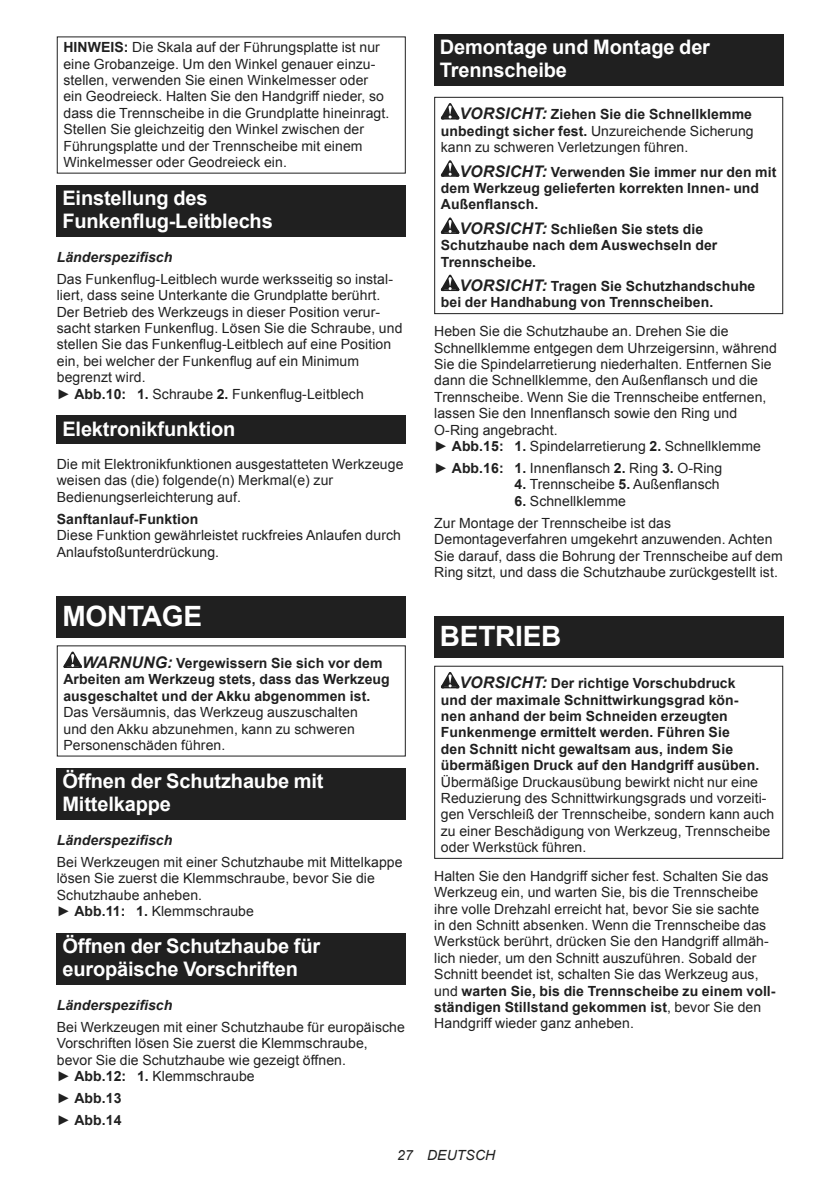
<style>
.page{position:relative;width:840px;height:1191px;background:#fff}
.page>*{position:absolute;margin:0;border:0;box-sizing:border-box;transform-origin:0 0}
.t1{font:700 28px "Arial";letter-spacing:-.01em;color:#fff}
.t2{font:700 20px/23.4px "Arial";letter-spacing:-.01em;color:#fff}
.t3{font:14px/16.4px "Arial";letter-spacing:.005em;color:#202020}
.t4{font:700 14px/16.4px "Arial";letter-spacing:.005em;color:#202020}
.t5{font:italic 700 14px "Arial";letter-spacing:.005em;color:#202020}
.t6{font:italic 14px "Arial";letter-spacing:.005em;color:#202020}
.s1{font-weight:700}
.s2{font-style:italic;font-size:16px}
.s3{font-weight:400}
.s4{font-weight:700;font-style:italic;font-size:16px}
</style>
<div class="page">
<div style="left:57px;top:185px;width:348px;height:52px;background:#202020"></div>
<div style="left:57px;top:415px;width:348px;height:29px;background:#202020"></div>
<div style="left:57px;top:596px;width:348px;height:41px;background:#202020"></div>
<svg style="left:63px;top:651px;width:19px;height:17px"></svg>
<div style="left:57px;top:768px;width:348px;height:52px;background:#202020"></div>
<div style="left:57px;top:933px;width:348px;height:52px;background:#202020"></div>
<div style="left:434px;top:34px;width:348px;height:52px;background:#202020"></div>
<svg style="left:440px;top:103px;width:19px;height:16px"></svg>
<svg style="left:440px;top:160px;width:19px;height:17px"></svg>
<svg style="left:440px;top:217px;width:19px;height:17px"></svg>
<svg style="left:440px;top:275px;width:19px;height:16px"></svg>
<div style="left:434px;top:97px;width:348px;height:217px;border:1px solid #202020"></div>
<div style="left:434px;top:616px;width:348px;height:41px;background:#202020"></div>
<svg style="left:440px;top:672px;width:19px;height:16px"></svg>
<div style="left:434px;top:665px;width:348px;height:194px;border:1px solid #202020"></div>
<p class="t3" style="left:63px;top:39px;width:327px"><span class="s1">HINWEIS:</span> Die Skala auf der Führungsplatte ist nur eine Grobanzeige. Um den Winkel genauer einzu&shy;stellen, verwenden Sie einen Winkelmesser oder ein Geodreieck. Halten Sie den Handgriff nieder, so dass die Trennscheibe in die Grundplatte hineinragt.<br>Stellen Sie gleichzeitig den Winkel zwischen der Führungsplatte und der Trennscheibe mit einem Winkelmesser oder Geodreieck ein.</p>
<h2 class="t2" style="left:62px;top:188px;width:212px">Einstellung des<br>Funkenflug-Leitblechs</h2>
<p class="t5" style="left:57px;top:247px;width:117px">Länderspezifisch</p>
<p class="t3" style="left:57px;top:271px;width:347px">Das Funkenflug-Leitblech wurde werksseitig so instal&shy;liert, dass seine Unterkante die Grundplatte berührt.<br>Der Betrieb des Werkzeugs in dieser Position verur&shy;sacht starken Funkenflug. Lösen Sie die Schraube, und stellen Sie das Funkenflug-Leitblech auf eine Position ein, bei welcher der Funkenflug auf ein Minimum begrenzt wird.<br>► <span class="s1">Abb.10: 1.</span> Schraube <span class="s1">2.</span> Funkenflug-Leitblech</p>
<h2 class="t2" style="left:62px;top:418px;width:174px">Elektronikfunktion</h2>
<p class="t3" style="left:57px;top:457px;width:348px">Die mit Elektronikfunktionen ausgestatteten Werkzeuge weisen das (die) folgende(n) Merkmal(e) zur<br>Bedienungserleichterung auf.</p>
<p class="t4" style="left:57px;top:512px;width:143px">Sanftanlauf-Funktion</p>
<p class="t3" style="left:57px;top:527px;width:345px">Diese Funktion gewährleistet ruckfreies Anlaufen durch<br>Anlaufstoßunterdrückung.</p>
<h1 class="t1" style="left:62px;top:605px;width:141px">MONTAGE</h1>
<p class="t4" style="left:63px;top:656px;width:327px;text-indent:19px"><span class="s2">WARNUNG:</span> Vergewissern Sie sich vor dem<br>Arbeiten am Werkzeug stets, dass das Werkzeug ausgeschaltet und der Akku abgenommen ist.</p>
<p class="t3" style="left:63px;top:704px;width:296px">Das Versäumnis, das Werkzeug auszuschalten und den Akku abzunehmen, kann zu schweren<br>Personenschäden führen.</p>
<h2 class="t2" style="left:62px;top:771px;width:262px">Öffnen der Schutzhaube mit<br>Mittelkappe</h2>
<p class="t5" style="left:57px;top:830px;width:117px">Länderspezifisch</p>
<p class="t3" style="left:57px;top:853px;width:347px">Bei Werkzeugen mit einer Schutzhaube mit Mittelkappe lösen Sie zuerst die Klemmschraube, bevor Sie die Schutzhaube anheben.<br>► <span class="s1">Abb.11: 1.</span> Klemmschraube</p>
<h2 class="t2" style="left:62px;top:935px;width:259px">Öffnen der Schutzhaube für europäische Vorschriften</h2>
<p class="t5" style="left:57px;top:995px;width:117px">Länderspezifisch</p>
<p class="t3" style="left:57px;top:1018px;width:349px">Bei Werkzeugen mit einer Schutzhaube für europäische Vorschriften lösen Sie zuerst die Klemmschraube, bevor Sie die Schutzhaube wie gezeigt öffnen.<br>► <span class="s1">Abb.12: 1.</span> Klemmschraube</p>
<p class="t4" style="left:57px;top:1088px;width:66px;line-height:22px"><span class="s3">►</span> Abb.13 <span class="s3">►</span> Abb.14</p>
<h2 class="t2" style="left:439px;top:37px;width:271px">Demontage und Montage der<br>Trennscheibe</h2>
<p class="t3" style="left:440px;top:107px;width:314px;text-align:justify;text-indent:19px"><span class="s4">VORSICHT:</span> <span class="s1">Ziehen Sie die Schnellklemme unbedingt sicher fest.</span> Unzureichende Sicherung kann zu schweren Verletzungen führen.</p>
<p class="t4" style="left:440px;top:165px;width:337px;text-indent:19px"><span class="s2">VORSICHT:</span> Verwenden Sie immer nur den mit dem Werkzeug gelieferten korrekten Innen- und<br>Außenflansch.</p>
<p class="t4" style="left:440px;top:222px;width:278px;text-indent:19px"><span class="s2">VORSICHT:</span> Schließen Sie stets die<br>Schutzhaube nach dem Auswechseln der<br>Trennscheibe.</p>
<p class="t4" style="left:440px;top:279px;width:316px;text-indent:19px"><span class="s2">VORSICHT:</span> Tragen Sie Schutzhandschuhe bei der Handhabung von Trennscheiben.</p>
<p class="t3" style="left:434px;top:323px;width:344px">Heben Sie die Schutzhaube an. Drehen Sie die Schnellklemme entgegen dem Uhrzeigersinn, während Sie die Spindelarretierung niederhalten. Entfernen Sie dann die Schnellklemme, den Außenflansch und die Trennscheibe. Wenn Sie die Trennscheibe entfernen, lassen Sie den Innenflansch sowie den Ring und O-Ring angebracht.<br>► <span class="s1">Abb.15: 1.</span> Spindelarretierung <span class="s1">2.</span> Schnellklemme</p>
<p class="t3" style="left:434px;top:460px;width:289px">► <span class="s1">Abb.16: 1.</span> Innenflansch <span class="s1">2.</span> Ring <span class="s1">3.</span> O-Ring</p>
<p class="t3" style="left:514px;top:476px;width:207px"><span class="s1">4.</span> Trennscheibe <span class="s1">5.</span> Außenflansch</p>
<p class="t3" style="left:434px;top:491px;width:238px;line-height:22px;text-indent:80px"><span class="s1">6.</span> Schnellklemme<br>Zur Montage der Trennscheibe ist das</p>
<p class="t3" style="left:434px;top:531px;width:350px">Demontageverfahren umgekehrt anzuwenden. Achten<br>Sie darauf, dass die Bohrung der Trennscheibe auf dem<br>Ring sitzt, und dass die Schutzhaube zurückgestellt ist.</p>
<h1 class="t1" style="left:439px;top:625px;width:123px">BETRIEB</h1>
<p class="t4" style="left:440px;top:676px;width:320px;text-indent:19px"><span class="s2">VORSICHT:</span> Der richtige Vorschubdruck und der maximale Schnittwirkungsgrad kön&shy;nen anhand der beim Schneiden erzeugten Funkenmenge ermittelt werden. Führen Sie<br>den Schnitt nicht gewaltsam aus, indem Sie übermäßigen Druck auf den Handgriff ausüben.</p>
<p class="t3" style="left:440px;top:773px;width:335px">Übermäßige Druckausübung bewirkt nicht nur eine Reduzierung des Schnittwirkungsgrads und vorzeiti&shy;gen Verschleiß der Trennscheibe, sondern kann auch zu einer Beschädigung von Werkzeug, Trennscheibe oder Werkstück führen.</p>
<p class="t3" style="left:434px;top:869px;width:342px">Halten Sie den Handgriff sicher fest. Schalten Sie das Werkzeug ein, und warten Sie, bis die Trennscheibe ihre volle Drehzahl erreicht hat, bevor Sie sie sachte<br>in den Schnitt absenken. Wenn die Trennscheibe das Werkstück berührt, drücken Sie den Handgriff allmäh&shy;lich nieder, um den Schnitt auszuführen. Sobald der Schnitt beendet ist, schalten Sie das Werkzeug aus, und <span class="s1">warten Sie, bis die Trennscheibe zu einem voll&shy;ständigen Stillstand gekommen ist</span>, bevor Sie den Handgriff wieder ganz anheben.</p>
<p class="t6" style="left:397px;top:1150px;width:99px">27 DEUTSCH</p>
</div>
